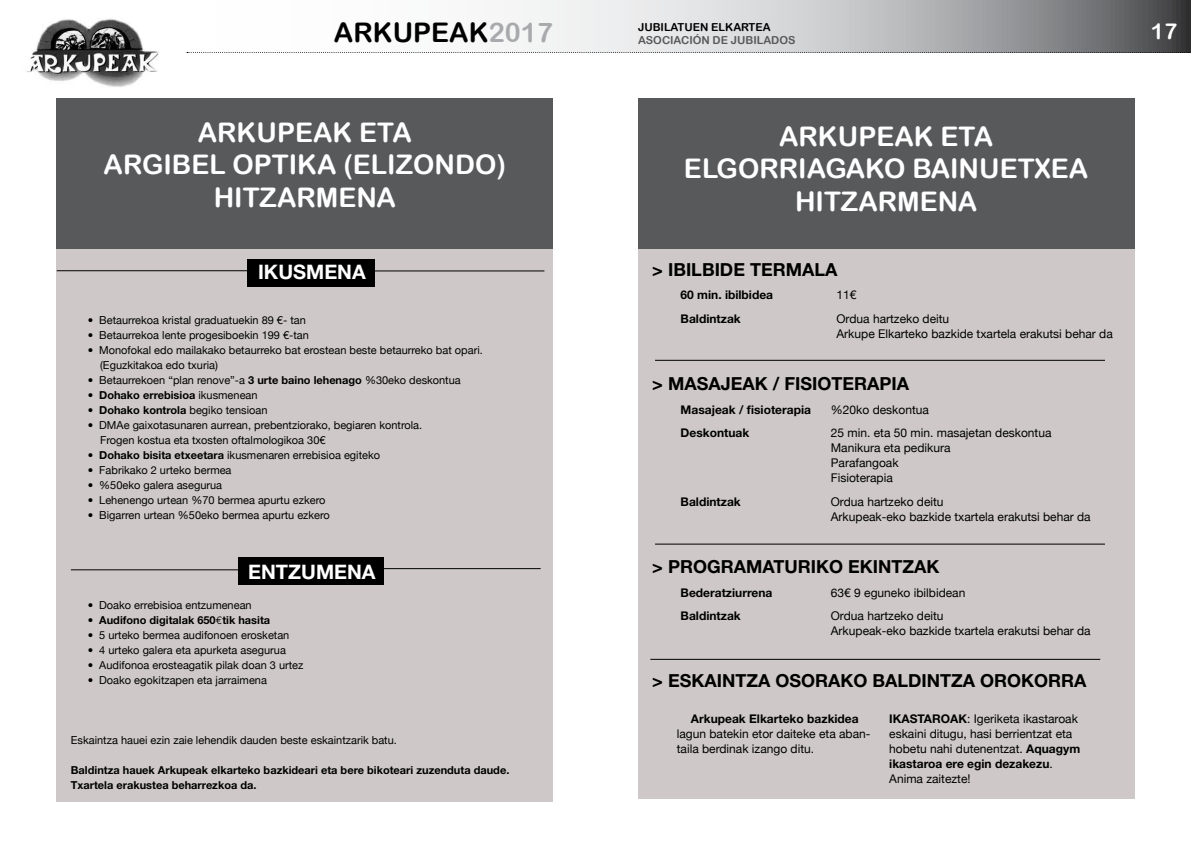
<style>
.page{position:relative;width:1191px;height:842px;background:#fff}
.page>*{position:absolute;margin:0;border:0;box-sizing:border-box;transform-origin:0 0}
.t1{font:27px/32.7px "Arial Rounded MT Bold";color:#fff;text-align:center}
.t2{font:27px "Arial Rounded MT Bold";color:#000}
.t3{font:22px "Arial Rounded MT Bold";color:#fff}
.t4{font:700 20px "Helvetica Neue";color:#fff}
.t5{font:700 18px "Helvetica Neue";color:#000}
.t6{font:12px/15px "Helvetica Neue";color:#000}
.t7{font:700 12px "Helvetica Neue";color:#000}
.t8{font:11px/15px "Helvetica Neue";color:#000}
.t9{font:700 11px/15px "Helvetica Neue";color:#000}
.t10{font:11px "Arial Rounded MT Bold";color:#58595b}
.t11{font:11px "Arial Rounded MT Bold";color:#000}
.s1{color:#a7a9ac}
.s2{font-weight:700}
.s3{font-weight:400}
.s4{font-family:"Euro Mono";font-weight:400}
</style>
<div class="page">
<svg style="left:186px;top:0;width:1005px;height:53px"></svg>
<img style="left:26px;top:18px;width:133px;height:69px">
<svg style="left:187px;top:52px;width:1004px;height:1px"></svg>
<div style="left:638px;top:249px;width:496px;height:550px;background:#cec9c8"></div>
<div style="left:638px;top:99px;width:496px;height:150px;background:#58595b"></div>
<hr style="left:655px;top:360px;width:450px;height:1px;background:#000">
<hr style="left:655px;top:544px;width:450px;height:1px;background:#000">
<hr style="left:650px;top:659px;width:450px;height:1px;background:#000">
<div style="left:57px;top:123px;width:496px;height:678px;background:#cec9c8"></div>
<div style="left:57px;top:99px;width:496px;height:150px;background:#58595b"></div>
<div style="left:247px;top:259px;width:128px;height:27px;background:#000"></div>
<div style="left:239px;top:557px;width:145px;height:28px;background:#000"></div>
<hr style="left:71px;top:569px;width:184px;height:1px;background:#000">
<hr style="left:367px;top:568px;width:173px;height:1px;background:#000">
<hr style="left:57px;top:270px;width:217px;height:1px;background:#000">
<hr style="left:346px;top:270px;width:198px;height:1px;background:#000">
<p class="t11" style="left:638px;top:20px;width:134px">JUBILATUEN ELKARTEA</p>
<h1 class="t2" style="left:334px;top:17px;width:220px">ARKUPEAK<span class="s1">2017</span></h1>
<p class="t10" style="left:638px;top:33px;width:159px">ASOCIACIÓN DE JUBILADOS</p>
<h2 class="t3" style="left:1151px;top:18px;width:28px">17</h2>
<h1 class="t1" style="left:104px;top:115px;width:404px">ARKUPEAK ETA<br>ARGIBEL OPTIKA (ELIZONDO)<br>HITZARMENA</h1>
<h3 class="t4" style="left:258px;top:259px;width:109px">IKUSMENA</h3>
<p class="t8" style="left:88px;top:312px;width:219px">• Betaurrekoa kristal graduatuekin 89 €- tan</p>
<p class="t8" style="left:88px;top:327px;width:223px">• Betaurrekoa lente progesiboekin 199 €-tan</p>
<p class="t8" style="left:100px;top:342px;width:384px;text-indent:-12px">• Monofokal edo mailakako betaurreko bat erostean beste betaurreko bat opari. (Eguzkitakoa edo txuria)</p>
<p class="t8" style="left:88px;top:372px;width:374px">• Betaurrekoen “plan renove”-a <span class="s2">3 urte baino lehenago</span> %30eko deskontua</p>
<p class="t9" style="left:88px;top:387px;width:171px"><span class="s3">•</span> Dohako errebisioa <span class="s3">ikusmenean</span></p>
<p class="t8" style="left:88px;top:402px;width:181px">• <span class="s2">Dohako kontrola</span> begiko tensioan</p>
<p class="t8" style="left:100px;top:417px;width:324px;text-indent:-12px">• DMAe gaixotasunaren aurrean, prebentziorako, begiaren kontrola.<br>Frogen kostua eta txosten oftalmologikoa 30€</p>
<p class="t8" style="left:88px;top:447px;width:294px">• <span class="s2">Dohako bisita etxeetara</span> ikusmenaren errebisioa egiteko</p>
<p class="t8" style="left:88px;top:462px;width:145px">• Fabrikako 2 urteko bermea</p>
<p class="t8" style="left:88px;top:477px;width:136px">• %50eko galera asegurua</p>
<p class="t8" style="left:88px;top:492px;width:239px">• Lehenengo urtean %70 bermea apurtu ezkero</p>
<p class="t8" style="left:88px;top:507px;width:243px">• Bigarren urtean %50eko bermea apurtu ezkero</p>
<h3 class="t4" style="left:248px;top:559px;width:129px">ENTZUMENA</h3>
<p class="t8" style="left:88px;top:597px;width:165px">• Doako errebisioa entzumenean</p>
<p class="t9" style="left:88px;top:612px;width:184px"><span class="s3">•</span> Audifono digitalak 650<span class="s4">€</span>tik hasita</p>
<p class="t8" style="left:88px;top:627px;width:203px">• 5 urteko bermea audifonoen erosketan</p>
<p class="t8" style="left:88px;top:642px;width:199px">• 4 urteko galera eta apurketa asegurua</p>
<p class="t8" style="left:88px;top:657px;width:217px">• Audifonoa erosteagatik pilak doan 3 urtez</p>
<p class="t8" style="left:88px;top:672px;width:181px">• Doako egokitzapen eta jarraimena</p>
<p class="t8" style="left:71px;top:732px;width:327px">Eskaintza hauei ezin zaie lehendik dauden beste eskaintzarik batu.</p>
<p class="t9" style="left:71px;top:762px;width:440px">Baldintza hauek Arkupeak elkarteko bazkideari eta bere bikoteari zuzenduta daude.<br>Txartela erakustea beharrezkoa da.</p>
<h1 class="t1" style="left:684px;top:119px;width:406px">ARKUPEAK ETA<br>ELGORRIAGAKO BAINUETXEA<br>HITZARMENA</h1>
<h3 class="t5" style="left:652px;top:258px;width:187px">&gt; IBILBIDE TERMALA</h3>
<p class="t7" style="left:680px;top:287px;width:94px">60 min. ibilbidea</p>
<p class="t6" style="left:836px;top:287px;width:22px">11€</p>
<p class="t7" style="left:680px;top:311px;width:62px">Baldintzak</p>
<p class="t6" style="left:836px;top:311px;width:278px">Ordua hartzeko deitu<br>Arkupe Elkarteko bazkide txartela erakutsi behar da</p>
<h3 class="t5" style="left:652px;top:373px;width:258px">&gt; MASAJEAK / FISIOTERAPIA</h3>
<p class="t7" style="left:680px;top:402px;width:132px">Masajeak / fisioterapia</p>
<p class="t6" style="left:831px;top:402px;width:100px">%20ko deskontua</p>
<p class="t7" style="left:680px;top:426px;width:70px">Deskontuak</p>
<p class="t6" style="left:831px;top:425px;width:222px">25 min. eta 50 min. masajetan deskontua<br>Manikura eta pedikura<br>Parafangoak<br>Fisioterapia</p>
<p class="t7" style="left:680px;top:494px;width:62px">Baldintzak</p>
<p class="t6" style="left:831px;top:494px;width:261px">Ordua hartzeko deitu<br>Arkupeak-eko bazkide txartela erakutsi behar da</p>
<h3 class="t5" style="left:652px;top:556px;width:289px">&gt; PROGRAMATURIKO EKINTZAK</h3>
<p class="t7" style="left:680px;top:585px;width:93px">Bederatziurrena</p>
<p class="t6" style="left:831px;top:585px;width:136px">63€ 9 eguneko ibilbidean</p>
<p class="t7" style="left:680px;top:609px;width:62px">Baldintzak</p>
<p class="t6" style="left:831px;top:608px;width:261px">Ordua hartzeko deitu<br>Arkupeak-eko bazkide txartela erakutsi behar da</p>
<h3 class="t5" style="left:652px;top:669px;width:436px">&gt; ESKAINTZA OSORAKO BALDINTZA OROKORRA</h3>
<p class="t7" style="left:691px;top:711px;width:169px">Arkupeak Elkarteko bazkidea</p>
<p class="t6" style="left:677px;top:726px;width:195px">lagun batekin etor daiteke eta aban&shy;taila berdinak izango ditu.</p>
<p class="t6" style="left:889px;top:711px;width:192px"><span class="s2">IKASTAROAK</span>: Igeriketa ikastaroak eskaini ditugu, hasi berrientzat eta hobetu nahi dutenentzat. <span class="s2">Aquagym ikastaroa ere egin dezakezu</span>.<br>Anima zaitezte!</p>
</div>
